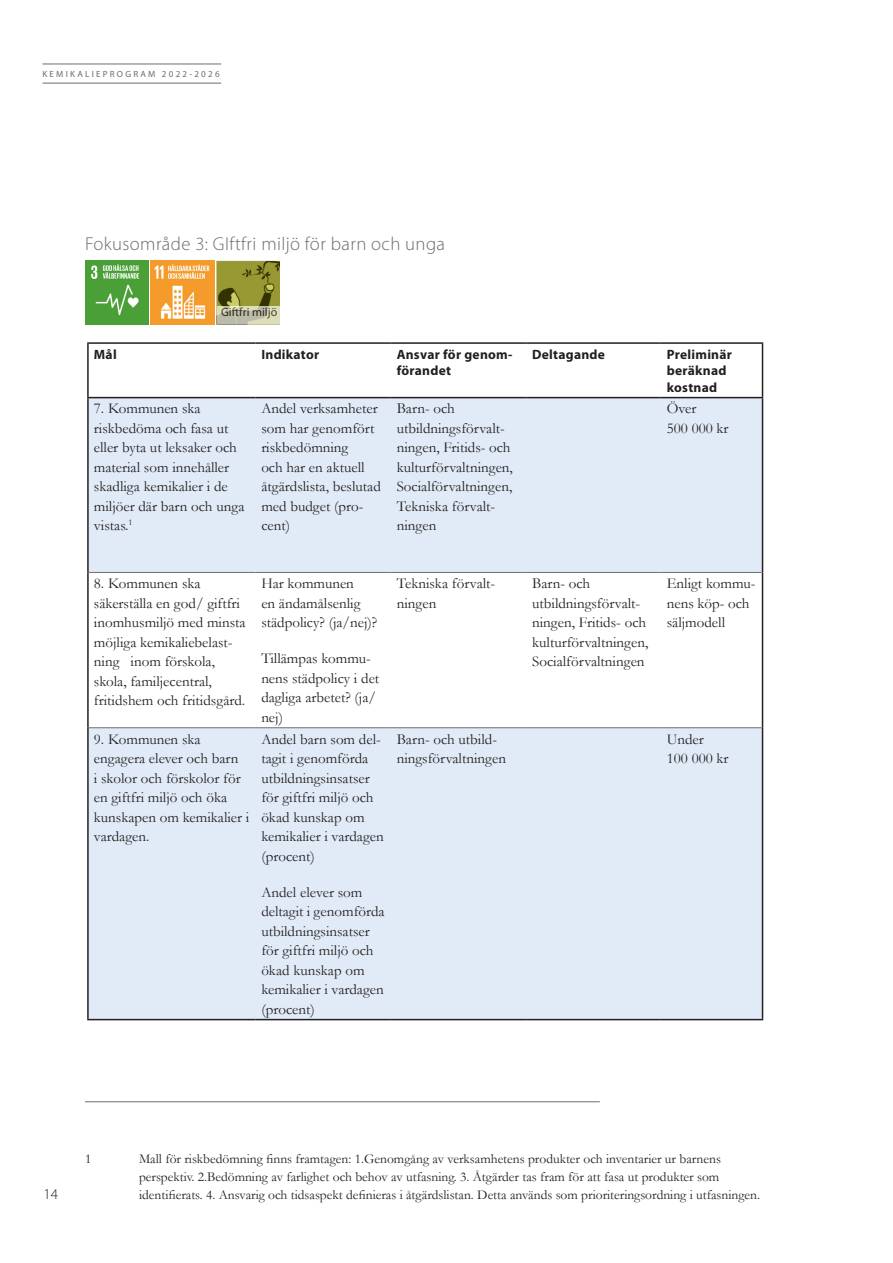
<style>
.page{position:relative;width:893px;height:1263px;background:#fff}
.page>*{position:absolute;margin:0;border:0;box-sizing:border-box;transform-origin:0 0}
.Rubrik_2{font:300 18.75px "Myriad Pro";letter-spacing:.02em;color:#6c6d70}
.Tabelltext{font:15px/19.5px "Garamond";color:#231f20}
.t1{font:300 15px "Myriad Pro";color:#231f20}
.Fotnotstext{font:13.5px/18px "Garamond";color:#231f20}
.Tabellrubrik{font:700 13.5px/16.2px "Myriad Pro";letter-spacing:.02em;color:#231f20}
.t2{font:12px "Myriad Pro";color:#231f20}
.t3{font:9px "Myriad Pro";letter-spacing:.25em;color:#6c6d70}
</style>
<div class="page">
<hr style="left:43px;top:83px;width:178px;height:1px;background:#6c6d70">
<hr style="left:43px;top:64px;width:178px;height:1px;background:#6c6d70">
<svg style="left:89px;top:398px;width:673px;height:621px;fill:#e1ebf7"></svg>
<hr style="left:87px;top:342px;width:168px;height:2px;background:#231f20">
<hr style="left:87px;top:344px;width:2px;height:53px;background:#231f20">
<hr style="left:255px;top:342px;width:136px;height:2px;background:#231f20">
<hr style="left:391px;top:342px;width:135px;height:2px;background:#231f20">
<hr style="left:526px;top:342px;width:135px;height:2px;background:#231f20">
<hr style="left:661px;top:342px;width:102px;height:2px;background:#231f20">
<hr style="left:762px;top:344px;width:1px;height:53px;background:#231f20">
<hr style="left:87px;top:397px;width:168px;height:1px;background:#231f20">
<hr style="left:87px;top:398px;width:2px;height:174px;background:#231f20">
<hr style="left:255px;top:397px;width:136px;height:1px;background:#231f20">
<hr style="left:391px;top:397px;width:135px;height:1px;background:#231f20">
<hr style="left:526px;top:397px;width:135px;height:1px;background:#231f20">
<hr style="left:661px;top:397px;width:102px;height:1px;background:#231f20">
<hr style="left:762px;top:398px;width:1px;height:174px;background:#231f20">
<hr style="left:87px;top:572px;width:2px;height:156px;background:#231f20">
<hr style="left:762px;top:572px;width:1px;height:156px;background:#231f20">
<hr style="left:87px;top:728px;width:2px;height:291px;background:#231f20">
<hr style="left:762px;top:728px;width:1px;height:291px;background:#231f20">
<hr style="left:87px;top:1019px;width:168px;height:1px;background:#231f20">
<hr style="left:255px;top:1019px;width:136px;height:1px;background:#231f20">
<hr style="left:391px;top:1019px;width:135px;height:1px;background:#231f20">
<hr style="left:526px;top:1019px;width:135px;height:1px;background:#231f20">
<hr style="left:661px;top:1019px;width:102px;height:1px;background:#231f20">
<hr style="left:89px;top:572px;width:166px;height:1px;background:#6c6d70">
<hr style="left:255px;top:572px;width:136px;height:1px;background:#6c6d70">
<hr style="left:391px;top:572px;width:135px;height:1px;background:#6c6d70">
<hr style="left:526px;top:572px;width:135px;height:1px;background:#6c6d70">
<hr style="left:661px;top:572px;width:101px;height:1px;background:#6c6d70">
<hr style="left:89px;top:727px;width:166px;height:1px;background:#6c6d70">
<hr style="left:255px;top:727px;width:136px;height:1px;background:#6c6d70">
<hr style="left:391px;top:727px;width:135px;height:1px;background:#6c6d70">
<hr style="left:526px;top:727px;width:135px;height:1px;background:#6c6d70">
<hr style="left:661px;top:727px;width:101px;height:1px;background:#6c6d70">
<hr style="left:85px;top:1101px;width:515px;height:1px;background:#6c6d70">
<img style="left:151px;top:260px;width:64px;height:64px">
<img style="left:85px;top:260px;width:64px;height:64px">
<img style="left:217px;top:260px;width:64px;height:47px">
<svg style="left:217px;top:307px;width:63px;height:17px"></svg>
<p class="t3" style="left:43px;top:68px;width:179px">KEMIKALIEPROGRAM 2022-2026</p>
<h2 class="Rubrik_2" style="left:85px;top:233px;width:362px">Fokusområde 3: GIftfri miljö för barn och unga</h2>
<p class="t2" style="left:221px;top:304px;width:58px">Giftfri miljö</p>
<p class="Tabellrubrik" style="left:94px;top:346px;width:24px">Mål</p>
<p class="Tabellrubrik" style="left:261px;top:346px;width:59px">Indikator</p>
<p class="Tabellrubrik" style="left:397px;top:346px;width:117px">Ansvar för genom&shy;förandet</p>
<p class="Tabellrubrik" style="left:532px;top:346px;width:74px">Deltagande</p>
<p class="Tabellrubrik" style="left:667px;top:346px;width:67px">Preliminär beräknad kostnad</p>
<p class="Tabelltext" style="left:94px;top:399px;width:152px">7. Kommunen ska riskbedöma och fasa ut eller byta ut leksaker och material som innehåller skadliga kemikalier i de miljöer där barn och unga vistas.<sup>1</sup></p>
<p class="Tabelltext" style="left:261px;top:399px;width:121px">Andel verksamheter som har genomfört riskbedömning<br>och har en aktuell åtgärdslista, beslutad med budget (pro&shy;cent)</p>
<p class="Tabelltext" style="left:397px;top:399px;width:118px">Barn- och utbildningsförvalt&shy;ningen, Fritids- och kulturförvaltningen,<br>Socialförvaltningen,<br>Tekniska förvalt&shy;ningen</p>
<p class="Tabelltext" style="left:667px;top:399px;width:63px">Över<br>500 000 kr</p>
<p class="Tabelltext" style="left:94px;top:573px;width:153px">8. Kommunen ska säkerställa en god/ giftfri inomhusmiljö med minsta möjliga kemikaliebelast&shy;ning inom förskola, skola, familjecentral, fritidshem och fritidsgård.</p>
<p class="Tabelltext" style="left:261px;top:573px;width:117px">Har kommunen<br>en ändamålsenlig städpolicy? (ja/nej)?</p>
<p class="Tabelltext" style="left:261px;top:648px;width:119px">Tillämpas kommu&shy;nens städpolicy i det dagliga arbetet? (ja/ nej)</p>
<p class="Tabelltext" style="left:94px;top:729px;width:157px">9. Kommunen ska engagera elever och barn<br>i skolor och förskolor för en giftfri miljö och öka kunskapen om kemikalier i vardagen.</p>
<p class="Tabelltext" style="left:261px;top:729px;width:124px">Andel barn som del&shy;tagit i genomförda utbildningsinsatser för giftfri miljö och ökad kunskap om kemikalier i vardagen (procent)</p>
<p class="Tabelltext" style="left:261px;top:882px;width:125px">Andel elever som deltagit i genomförda utbildningsinsatser för giftfri miljö och ökad kunskap om kemikalier i vardagen (procent)</p>
<p class="Tabelltext" style="left:397px;top:573px;width:100px">Tekniska förvalt&shy;ningen</p>
<p class="Tabelltext" style="left:532px;top:573px;width:118px">Barn- och utbildningsförvalt&shy;ningen, Fritids- och kulturförvaltningen,<br>Socialförvaltningen</p>
<p class="Tabelltext" style="left:667px;top:573px;width:90px">Enligt kommu&shy;nens köp- och säljmodell</p>
<p class="Tabelltext" style="left:397px;top:729px;width:111px">Barn- och utbild&shy;ningsförvaltningen</p>
<p class="Tabelltext" style="left:667px;top:729px;width:63px">Under<br>100 000 kr</p>
<p class="t1" style="left:44px;top:1185px;width:16px">14</p>
<p class="Fotnotstext" style="left:85px;top:1149px;width:8px">1</p>
<p class="Fotnotstext" style="left:139px;top:1149px;width:622px">Mall för riskbedömning finns framtagen: 1.Genomgång av verksamhetens produkter och inventarier ur barnens perspektiv. 2.Bedömning av farlighet och behov av utfasning. 3. Åtgärder tas fram för att fasa ut produkter som identifierats. 4. Ansvarig och tidsaspekt definieras i åtgärdslistan. Detta används som prioriteringsordning i utfasningen.</p>
</div>
